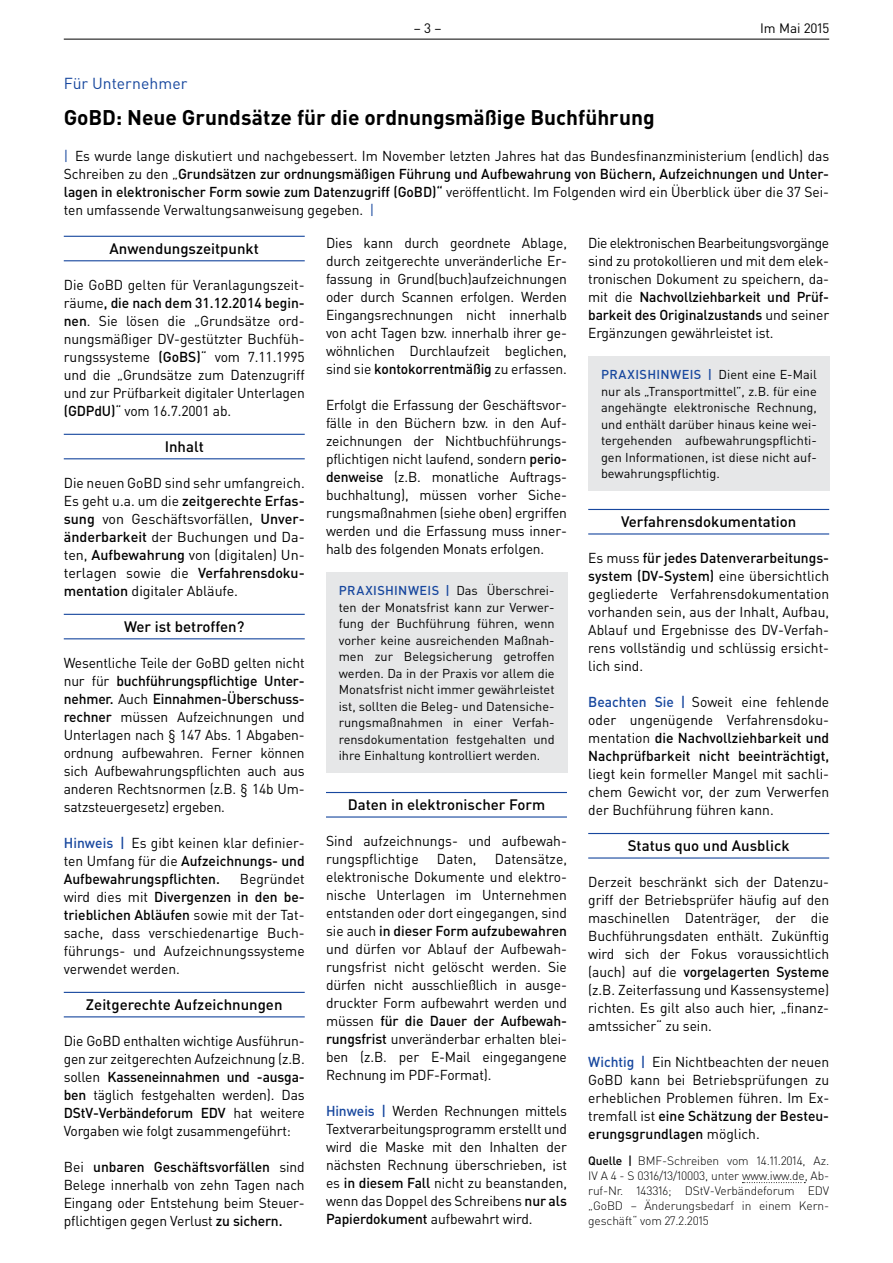
<style>
.page{position:relative;width:893px;height:1263px;background:#fff}
.page>*{position:absolute;margin:0;border:0;box-sizing:border-box;transform-origin:0 0}
.t1{font:700 21px "DIN Pro";letter-spacing:-.005em;color:#000}
.t2{font:15.75px "DIN Pro";color:#17479e}
.t3{font:500 15px "DIN Pro";color:#000}
.t4{font:14.25px/18px "DIN Pro";letter-spacing:-.01em;color:#000;text-align:justify}
.t5{font:500 14.25px/18px "DIN Pro";color:#000;text-align:justify}
.t6{font:13.5px "DIN Pro";color:#000}
.t7{font:12.75px/16.5px "DIN Pro";color:#000;text-align:justify}
.t8{font:300 12px/15px "DIN Pro";letter-spacing:-.01em;color:#000}
.s1{color:#17479e}
.s2{font-weight:500}
.s3{font-weight:500;color:#17479e}
.s4{font-weight:400}
</style>
<div class="page">
<hr style="left:64px;top:39px;width:765px;height:1px;background:#000">
<hr style="left:64px;top:236px;width:241px;height:1px;background:#17479e">
<hr style="left:64px;top:260px;width:241px;height:1px;background:#17479e">
<hr style="left:64px;top:434px;width:241px;height:1px;background:#17479e">
<hr style="left:64px;top:458px;width:241px;height:1px;background:#17479e">
<hr style="left:64px;top:614px;width:241px;height:1px;background:#17479e">
<hr style="left:64px;top:638px;width:241px;height:1px;background:#17479e">
<hr style="left:64px;top:992px;width:241px;height:1px;background:#17479e">
<hr style="left:64px;top:1016px;width:241px;height:1px;background:#17479e">
<hr style="left:326px;top:792px;width:241px;height:1px;background:#17479e">
<hr style="left:326px;top:816px;width:241px;height:1px;background:#17479e">
<div style="left:326px;top:573px;width:241px;height:200px;background:#e6e7e8"></div>
<hr style="left:588px;top:509px;width:241px;height:1px;background:#17479e">
<hr style="left:588px;top:533px;width:241px;height:1px;background:#17479e">
<hr style="left:588px;top:833px;width:241px;height:1px;background:#17479e">
<hr style="left:588px;top:857px;width:241px;height:1px;background:#17479e">
<svg style="left:742px;top:1182px;width:63px;height:1px"></svg>
<div style="left:588px;top:357px;width:242px;height:134px;background:#e6e7e8"></div>
<p class="t6" style="left:414px;top:19px;width:29px">–3–</p>
<p class="t6" style="left:760px;top:19px;width:71px">Im Mai 2015</p>
<p class="t2" style="left:64px;top:73px;width:125px">Für Unternehmer</p>
<h1 class="t1" style="left:64px;top:103px;width:592px">GoBD: Neue Grundsätze für die ordnungsmäßige Buchführung</h1>
<p class="t4" style="left:64px;top:147px;width:767px"><span class="s1">|</span> Es wurde lange diskutiert und nachgebessert. I m November letzten Jahres hat das Bundesfinanzministerium (endlich) das Schreiben zu den „<span class="s2">Grundsätzen zur ordnungsmäßigen Führung und Aufbewahrung von Büchern, Aufzeichnungen und Unter&shy;lagen in elektronischer Form sowie zum Datenzugriff (GoBD)“</span> veröffentlicht. I m Folgenden wird ein Überblick über die 37 Sei&shy;ten umfassende Verwaltungsanweisung gegeben. <span class="s1">|</span></p>
<p class="t3" style="left:110px;top:238px;width:151px">Anwendungszeitpunkt</p>
<p class="t4" style="left:64px;top:275px;width:242px">Die GoBD gelten für Veranlagungszeit&shy;räume<span class="s2">, die nach dem 31.12.2014 begin&shy;nen</span>. Sie lösen die „Grundsätze ord&shy;nungsmäßiger DV-gestützter Buchfüh&shy;rungssysteme <span class="s2">(GoBS)</span>“ vom 7.11.1995 und die „Grundsätze zum Datenzugriff und zur Prüfbarkeit digitaler Unterlagen <span class="s2">(GDPdU)</span>“ vom 16.7.2001 ab.</p>
<p class="t3" style="left:165px;top:436px;width:41px">Inhalt</p>
<p class="t4" style="left:64px;top:473px;width:242px">Die neuen GoBD sind sehr umfangreich.<br>Es geht u.a. um die <span class="s2">zeitgerechte Erfas&shy;sung</span> von Geschäftsvorfällen, <span class="s2">Unver&shy;änderbarkeit</span> der Buchungen und Da&shy;ten, <span class="s2">Aufbewahrung</span> von (digitalen) Un&shy;terlagen sowie die <span class="s2">Verfahrensdoku&shy;mentation</span> digitaler Abläufe.</p>
<p class="t3" style="left:124px;top:616px;width:122px">Wer ist betroffen?</p>
<p class="t4" style="left:64px;top:653px;width:242px">Wesentliche Teile der GoBD gelten nicht nur für <span class="s2">buchführungspflichtige Unter&shy;nehmer.</span> Auch <span class="s2">Einnahmen-Überschuss&shy;rechner</span> müssen Aufzeichnungen und Unterlagen nach § 147 Abs. 1 Abgaben&shy;ordnung aufbewahren. Ferner können sich Aufbewahrungspflichten auch aus anderen Rechtsnormen (z.B. § 14b Um&shy;satzsteuergesetz) ergeben.</p>
<p class="t4" style="left:64px;top:833px;width:242px"><span class="s3">Hinweis |</span> Es gibt keinen klar definier&shy;ten Umfang für die <span class="s2">Aufzeichnungs- und Aufbewahrungspflichten.</span></p>
<p class="t4" style="left:326px;top:233px;width:242px">Dies kann durch geordnete Ablage, durch zeitgerechte unveränderliche Er&shy;fassung in Grund(buch)aufzeichnungen oder durch Scannen erfolgen. Werden Eingangsrechnungen nicht innerhalb von acht Tagen bzw. innerhalb ihrer ge&shy;wöhnlichen Durchlaufzeit beglichen, sind sie <span class="s2">kontokorrentmäßig</span> zu erfassen.</p>
<p class="t4" style="left:326px;top:395px;width:242px">Erfolgt die Erfassung der Geschäftsvor&shy;fälle in den Büchern bzw. in den Auf&shy;zeichnungen der N ichtbuchführungs&shy;pflichtigen nicht laufend, sondern <span class="s2">perio&shy;denweise</span> (z.B. monatliche Auftrags&shy;buchhaltung), müssen vorher Siche&shy;rungsmaßnahmen (siehe oben) ergriffen werden und die Erfassung muss inner&shy;halb des folgenden Monats erfolgen.</p>
<p class="t7" style="left:339px;top:582px;width:217px"><span class="s3">Praxishinweis |</span> Das Überschrei&shy;ten der Monatsfrist kann zur Verwer&shy;fung der Buchführung führen, wenn vorher keine ausreichenden Maßnah&shy;men zur Belegsicherung getroffen werden. Da in der Praxis vor allem die Monatsfrist nicht immer gewährleistet ist, sollten die Beleg- und Datensiche&shy;rungsmaßnahmen in einer Verfah&shy;rensdokumentation festgehalten und ihre Einhaltung kontrolliert werden.</p>
<p class="t3" style="left:348px;top:794px;width:199px">Daten in elektronischer Form</p>
<p class="t4" style="left:326px;top:831px;width:242px">Sind aufzeichnungs- und aufbewah&shy;rungspflichtige Daten, Datensätze, elektronische Dokumente und elektro&shy;nische Unterlagen im Unternehmen entstanden oder dort eingegangen, sind sie auch <span class="s2">in dieser Form aufzubewahren </span>und dürfen vor Ablauf der Aufbewah&shy;rungsfrist nicht gelöscht werden. Sie dürfen nicht ausschließlich in ausge&shy;druckter Form aufbewahrt werden und müssen <span class="s2">für die Dauer der Aufbewah&shy;rungsfrist</span> unveränderbar erhalten blei&shy;ben (z.B. per E-Mail eingegangene Rechnung im PDF-Format).</p>
<p class="t4" style="left:326px;top:1101px;width:242px"><span class="s3">Hinweis |</span> Werden Rechnungen mittels Textverarbeitungsprogramm erstellt und wird die Maske mit den I nhalten der nächsten Rechnung überschrieben, ist es <span class="s2">in diesem Fall</span> nicht zu beanstanden, wenn das Doppel des Schreibens <span class="s2">nur als Papierdokument</span> aufbewahrt wird.</p>
<p class="t4" style="left:588px;top:233px;width:242px">Die elektronischen Bearbeitungsvorgänge sind zu protokollieren und mit dem elek&shy;tronischen Dokument zu speichern, da&shy;mit die <span class="s2">Nachvollziehbarkeit und Prüf&shy;barkeit des Originalzustands</span> und seiner Ergänzungen gewährleistet ist.</p>
<p class="t7" style="left:601px;top:366px;width:217px"><span class="s3">Praxishinweis |</span> Dient eine E-Mail nur als „Transportmittel”, z.B. für eine angehängte elektronische Rechnung, und enthält darüber hinaus keine wei&shy;tergehenden aufbewahrungspflichti&shy;gen I nformationen, ist diese nicht auf&shy;bewahrungspflichtig.</p>
<p class="t3" style="left:621px;top:511px;width:177px">Verfahrensdokumentation</p>
<p class="t4" style="left:588px;top:548px;width:242px">Es muss <span class="s2">für jedes Datenverarbeitungs&shy;system (DV-System)</span> eine übersichtlich gegliederte Verfahrensdokumentation vorhanden sein, aus der I nhalt, Aufbau, Ablauf und Ergebnisse des DV-Verfah&shy;rens vollständig und schlüssig ersicht&shy;lich sind.</p>
<p class="t5" style="left:588px;top:692px;width:242px"><span class="s1">Beachten Sie |</span> <span class="s4">Soweit eine fehlende oder ungenügende Verfahrensdoku&shy;mentation</span> die Nachvollziehbarkeit und Nachprüfbarkeit nicht beeinträchtigt,</p>
<p class="t4" style="left:588px;top:764px;width:242px">liegt kein formeller Mangel mit sachli&shy;chem Gewicht vor, der zum Verwerfen der Buchführung führen kann.</p>
<p class="t3" style="left:628px;top:835px;width:163px">Status quo und Ausblick</p>
<p class="t4" style="left:588px;top:872px;width:242px">Derzeit beschränkt sich der Datenzu&shy;griff der Betriebsprüfer häufig auf den maschinellen Datenträger, der die Buchführungsdaten enthält. Zukünftig wird sich der Fokus voraussichtlich (auch) auf die <span class="s2">vorgelagerten Systeme </span>(z.B. Zeiterfassung und Kassensysteme) richten. Es gilt also auch hier, „finanz&shy;amtssicher“ zu sein.</p>
<p class="t4" style="left:588px;top:1052px;width:242px;text-align:left"><span class="s3">Wichtig |</span> Ein N ichtbeachten der neuen GoBD kann bei Betriebsprüfungen zu erheblichen Problemen führen. I m Ex&shy;tremfall ist <span class="s2">eine Schätzung der Besteu&shy;erungsgrundlagen</span> möglich.</p>
<p class="t8" style="left:588px;top:1152px;width:242px"><span class="s2">Quelle |</span> BMF-Schreiben vom 14.11.2014, Az.<br>IV A 4 - S 0316/13/10003, unter www.iww.de, Ab&shy;ruf-Nr. 143316; DStV-Verbändeforum EDV „GoBD – Änderungsbedarf in einem Kern&shy;geschäft“ vom 27.2.2015</p>
<p class="t4" style="left:64px;top:869px;width:242px;text-indent:176px">Begründet wird dies mit <span class="s2">Divergenzen in den be&shy;trieblichen Abläufen</span> sowie mit der Tat&shy;sache, dass verschiedenartige Buch&shy;führungs- und Aufzeichnungssysteme verwendet werden.</p>
<p class="t3" style="left:86px;top:994px;width:198px">Zeitgerechte Aufzeichnungen</p>
<p class="t4" style="left:64px;top:1031px;width:242px">Die GoBD enthalten wichtige Ausführun&shy;gen zur zeitgerechten Aufzeichnung (z.B. sollen <span class="s2">Kasseneinnahmen und -ausga&shy;ben</span> täglich festgehalten werden). Das <span class="s2">DStV-Verbändeforum EDV</span> hat weitere Vorgaben wie folgt zusammengeführt:</p>
<p class="t4" style="left:64px;top:1157px;width:242px">Bei <span class="s2">unbaren Geschäftsvorfällen</span> sind Belege innerhalb von zehn Tagen nach Eingang oder Entstehung beim Steuer&shy;pflichtigen gegen Verlust <span class="s2">zu sichern.</span></p>
</div>
